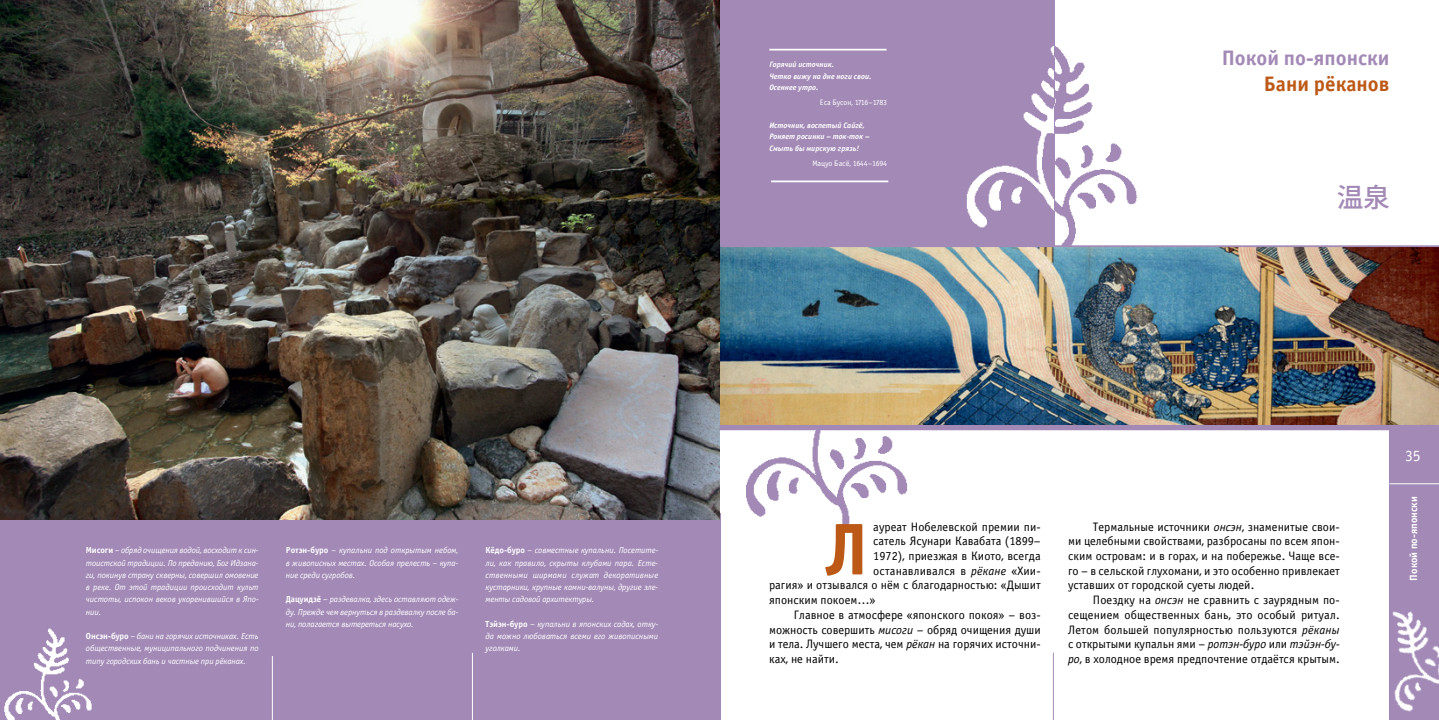
<style>
.page{position:relative;width:1439px;height:720px;background:#fff}
.page>*{position:absolute;margin:0;border:0;box-sizing:border-box;transform-origin:0 0}
.t1{font:73.41px "Officina Sans Bold C";color:#bd5916}
.t2{font:500 26.25px "Koz Go Pro";color:#a289b6}
.t3{font:21px "Officina Sans Bold C";color:#a289b6}
.t4{font:21px "Officina Sans Bold C";color:#bd5916}
.t5{font:15.75px "Officina Sans Book C";color:#fff}
.t6{font:12.25px/14.7px "Officina Sans Book C";color:#000;text-align:justify}
.t7{font:10.5px "Officina Sans Bold C";color:#fff}
.t8{font:italic 8.75px/12.2px "Officina Sans Book C";letter-spacing:-.01em;color:#fff;text-align:justify}
.t9{font:italic 7.88px/11.4px "Officina Sans Bold C";color:#fff}
.t10{font:7.88px "Officina Sans Book C";letter-spacing:-.015em;color:#fff}
.t11{font:7.88px "Officina Sans Book C";letter-spacing:-.035em;color:#fff}
.s1{font-family:"Officina Sans Bold C";font-style:normal}
.s2{font-style:normal}
.s3{font-style:italic}
</style>
<div class="page">
<div style="left:0;top:513px;width:720px;height:206px;background:#a289b6"></div>
<img style="left:4px;top:628px;width:88px;height:91px">
<div style="left:1389px;top:425px;width:50px;height:294px;background:#a289b6"></div>
<img style="left:1392px;top:611px;width:47px;height:101px">
<div style="left:714px;top:0;width:341px;height:258px;background:#a289b6"></div>
<img style="left:966px;top:46px;width:89px;height:182px">
<img style="left:1055px;top:46px;width:83px;height:199px">
<hr style="left:1389px;top:483px;width:50px;height:1px;background:#fff">
<hr style="left:769px;top:49px;width:117px;height:1px;background:#fff">
<hr style="left:771px;top:180px;width:117px;height:2px;background:#fff">
<img style="left:732px;top:430px;width:183px;height:102px">
<img style="left:720px;top:247px;width:719px;height:178px">
<div style="left:713px;top:425px;width:726px;height:5px;background:#a289b6"></div>
<hr style="left:720px;top:245px;width:719px;height:2px;background:#a289b6">
<img style="left:0;top:0;width:720px;height:519px">
<hr style="left:472px;top:652px;width:1px;height:67px;background:#fff">
<hr style="left:272px;top:655px;width:1px;height:64px;background:#fff">
<hr style="left:1053px;top:652px;width:1px;height:67px;background:#a289b6">
<p class="t8" style="left:86px;top:544px;width:174px"><span class="s1">Мисоги</span> <span class="s2">–</span> обряд очищения водой, восходит к син&shy;тоистской традиции. По преданию, Бог Идзана&shy;ги, покинув страну скверны, совершил омовение в реке. От этой традиции происходит культ</p>
<p class="t8" style="left:86px;top:593px;width:174px">чистоты, испокон веков укоренившийся в Япо&shy;нии.</p>
<p class="t8" style="left:86px;top:630px;width:174px"><span class="s1">Онсэн-буро</span> <span class="s2">–</span> бани на горячих источниках. Есть общественные, муниципального подчинения по типу городских бань и частные при рёканах.</p>
<p class="t8" style="left:286px;top:544px;width:174px"><span class="s1">Ротэн-буро</span> <span class="s2">–</span> купальни под открытым небом, в живописных местах. Особая прелесть – купа&shy;ние среди сугробов.</p>
<p class="t8" style="left:286px;top:593px;width:174px"><span class="s1">Дацуидзё</span> <span class="s2">–</span> раздевалка, здесь оставляют одеж&shy;ду. Прежде чем вернуться в раздевалку после ба&shy;ни, полагается вытереться насухо.</p>
<p class="t8" style="left:486px;top:544px;width:174px"><span class="s1">Кёдо-буро</span> <span class="s2">–</span> совместные купальни. Посетите&shy;ли, как правило, скрыты клубами пара. Есте&shy;ственными ширмами служат декоративные кустарники, крупные камни-валуны, другие эле&shy;менты садовой архитектуры.</p>
<p class="t8" style="left:486px;top:617px;width:174px"><span class="s1">Тэйэн-буро</span> <span class="s2">–</span> купальни в японских садах, отку&shy;да можно любоваться всеми его живописными уголками.</p>
<p class="t9" style="left:769px;top:59px;width:104px">Горячий источник.<br>Четко вижу на дне ноги свои.<br>Осеннее утро.</p>
<p class="t11" style="left:820px;top:98px;width:69px">Еса Бусон, 1716–1783</p>
<p class="t9" style="left:769px;top:119px;width:102px">Источник, воспетый Сайгё,<br>Роняет росинки – ток-ток –<br>Смыть бы мирскую грязь!</p>
<p class="t10" style="left:812px;top:158px;width:76px">Мацуо Басё, 1644–1694</p>
<h3 class="t3" style="left:1221px;top:46px;width:169px">Покой по-японски</h3>
<h3 class="t4" style="left:1263px;top:72px;width:127px">Бани рёканов</h3>
<h2 class="t2" style="left:1337px;top:180px;width:54px">温泉</h2>
<h3 class="t6" style="left:873px;top:519px;width:169px">ауреат Нобелевской премии пи-</h3>
<h3 class="t6" style="left:873px;top:534px;width:169px">сатель Ясунари Кавабата (1899–</h3>
<h3 class="t6" style="left:873px;top:548px;width:169px">1972), приезжая в Киото, всегда</h3>
<h3 class="t6" style="left:873px;top:563px;width:169px">останавливался в <span class="s3">рёкане</span> «Хии-</h3>
<h3 class="t6" style="left:769px;top:578px;width:273px">рагия» и отзывался о нём с благодарностью: «Дышит</h3>
<h3 class="t6" style="left:769px;top:592px;width:108px">японским покоем…»</h3>
<h3 class="t6" style="left:794px;top:607px;width:248px">Главное в атмосфере «японского покоя» – воз-</h3>
<h3 class="t6" style="left:769px;top:622px;width:273px">можность совершить <span class="s3">мисоги</span> – обряд очищения души</h3>
<h3 class="t6" style="left:769px;top:636px;width:273px">и тела. Лучшего места, чем <span class="s3">рёкан</span> на горячих источни-</h3>
<h3 class="t6" style="left:769px;top:651px;width:71px">ках, не найти.</h3>
<h1 class="t1" style="left:826px;top:508px;width:44px">Л</h1>
<h3 class="t6" style="left:1068px;top:519px;width:273px;text-indent:25px">Термальные источники <span class="s3">онсэн</span>, знаменитые свои&shy;ми целебными свойствами, разбросаны по всем япон&shy;ским островам: и в горах, и на побережье. Чаще все&shy;го – в сельской глухомани, и это особенно привлекает уставших от городской суеты людей.</h3>
<p class="t6" style="left:1068px;top:592px;width:273px;text-indent:25px">Поездку на <span class="s3">онсэн</span> не сравнить с заурядным по&shy;сещением общественных бань, это особый ритуал.<br>Летом большей популярностью пользуются <span class="s3">рёканы </span>с открытыми купальн ями – <span class="s3">ротэн-буро</span> или <span class="s3">тэйэн-бу&shy;ро</span>, в холодное время предпочтение отдаётся крытым.</p>
<h3 class="t5" style="left:1405px;top:447px;width:17px">35</h3>
<p class="t7" style="left:1407px;top:580px;width:85px;rotate:-90deg">Покой по-японски</p>
</div>
